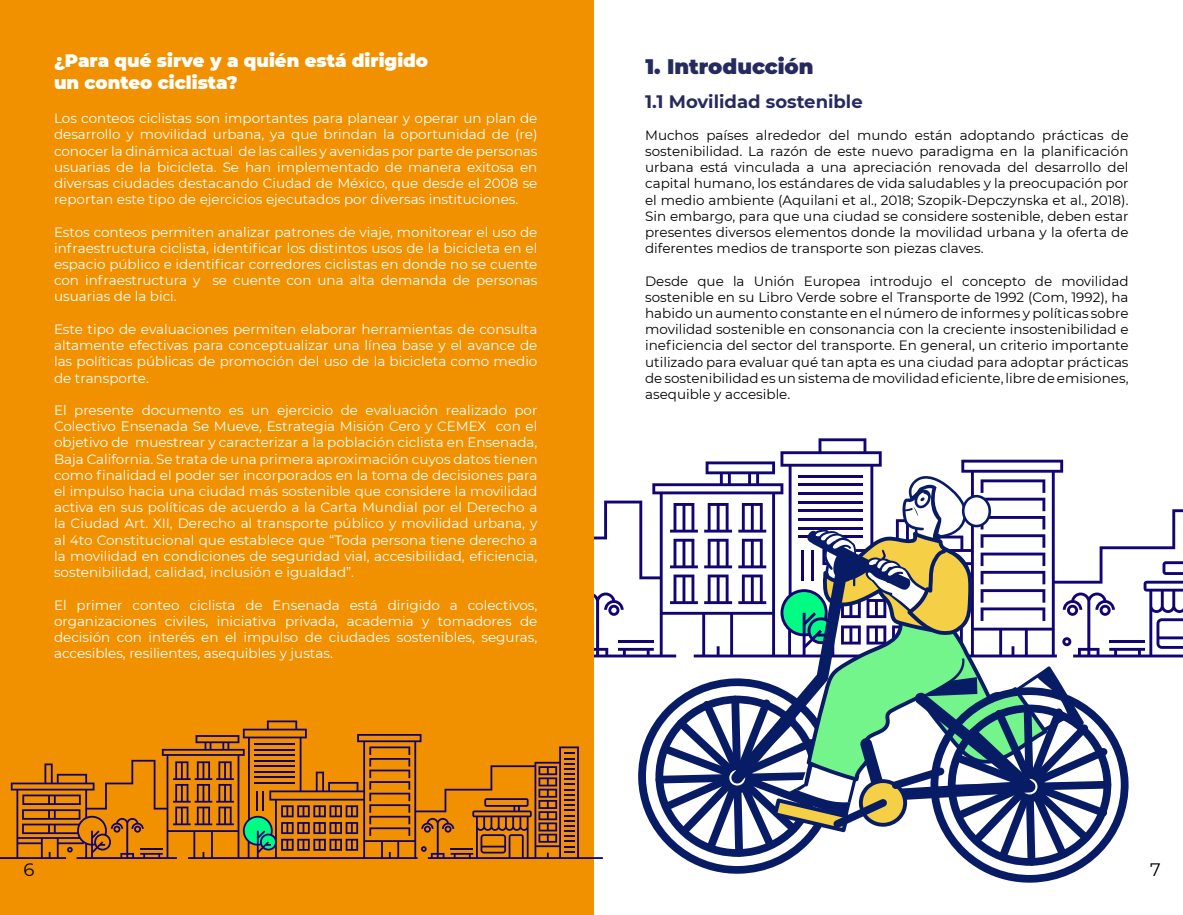
<style>
.page{position:relative;width:1183px;height:915px;background:#fff}
.page>*{position:absolute;margin:0;border:0;box-sizing:border-box;transform-origin:0 0}
.t1{font:900 21px "Montserrat";color:#272a5e}
.t2{font:900 18px/21.6px "Montserrat";color:#fff}
.t3{font:700 18px "Montserrat";color:#272a5e}
.t4{font:18px "Montserrat";color:#000}
.t5{font:13.5px/16.2px "Montserrat";color:#fff;text-align:justify}
.t6{font:13.5px/16.2px "Montserrat";color:#000;text-align:justify}
</style>
<div class="page">
<svg style="left:593px;top:438px;width:589px;height:219px"></svg>
<hr style="left:1108px;top:640px;width:36px;height:3px;background:#120573">
<svg style="left:608px;top:604px;width:11px;height:11px"></svg>
<hr style="left:617px;top:640px;width:36px;height:3px;background:#120573">
<svg style="left:1156px;top:618px;width:26px;height:30px"></svg>
<div style="left:0;top:0;width:593px;height:914px;background:#f29100"></div>
<svg style="left:0;top:720px;width:602px;height:138px"></svg>
<svg style="left:369px;top:746px;width:41px;height:89px"></svg>
<svg style="left:281px;top:805px;width:77px;height:45px"></svg>
<svg style="left:424px;top:825px;width:7px;height:7px"></svg>
<svg style="left:444px;top:825px;width:7px;height:7px"></svg>
<hr style="left:450px;top:847px;width:23px;height:2px;background:#120573">
<svg style="left:113px;top:825px;width:7px;height:7px"></svg>
<svg style="left:134px;top:825px;width:7px;height:7px"></svg>
<hr style="left:140px;top:847px;width:23px;height:2px;background:#120573">
<svg style="left:480px;top:833px;width:26px;height:20px"></svg>
<svg style="left:564px;top:752px;width:10px;height:100px"></svg>
<svg style="left:538px;top:765px;width:19px;height:77px"></svg>
<hr style="left:254px;top:781px;width:41px;height:2px;background:#120573">
<hr style="left:254px;top:776px;width:41px;height:1px;background:#120573">
<hr style="left:254px;top:770px;width:41px;height:2px;background:#120573">
<hr style="left:254px;top:765px;width:41px;height:1px;background:#120573">
<hr style="left:254px;top:759px;width:41px;height:2px;background:#120573">
<hr style="left:254px;top:754px;width:41px;height:2px;background:#120573">
<hr style="left:254px;top:748px;width:41px;height:2px;background:#120573">
<hr style="left:254px;top:743px;width:41px;height:2px;background:#120573">
<svg style="left:256px;top:791px;width:8px;height:19px"></svg>
<svg style="left:173px;top:761px;width:61px;height:64px"></svg>
<svg style="left:22px;top:794px;width:59px;height:25px"></svg>
<svg style="left:67px;top:846px;width:6px;height:6px"></svg>
<svg style="left:421px;top:845px;width:5px;height:6px"></svg>
<svg style="left:637px;top:470px;width:492px;height:412px"></svg>
<h2 class="t2" style="left:54px;top:49px;width:375px">¿Para qué sirve y a quién está dirigido un conteo ciclista?</h2>
<p class="t5" style="left:54px;top:110px;width:485px">Los conteos ciclistas son importantes para planear y operar un plan de desarrollo y movilidad urbana, ya que brindan la oportunidad de (re) conocer la dinámica actual de las calles y avenidas por parte de personas usuarias de la bicicleta. Se han implementado de manera exitosa en diversas ciudades destacando Ciudad de México, que desde el 2008 se reportan este tipo de ejercicios ejecutados por diversas instituciones.</p>
<p class="t5" style="left:54px;top:223px;width:485px">Estos conteos permiten analizar patrones de viaje, monitorear el uso de infraestructura ciclista, identificar los distintos usos de la bicicleta en el espacio público e identificar corredores ciclistas en donde no se cuente con infraestructura y se cuente con una alta demanda de personas usuarias de la bici.</p>
<p class="t5" style="left:54px;top:320px;width:485px">Este tipo de evaluaciones permiten elaborar herramientas de consulta altamente efectivas para conceptualizar una línea base y el avance de las políticas públicas de promoción del uso de la bicicleta como medio de transporte.</p>
<p class="t5" style="left:54px;top:401px;width:485px">El presente documento es un ejercicio de evaluación realizado por Colectivo Ensenada Se Mueve, Estrategia Misión Cero y CEMEX con el objetivo de muestrear y caracterizar a la población ciclista en Ensenada, Baja California. Se trata de una primera aproximación cuyos datos tienen como finalidad el poder ser incorporados en la toma de decisiones para el impulso hacia una ciudad más sostenible que considere la movilidad activa en sus políticas de acuerdo a la Carta Mundial por el Derecho a la Ciudad Art. XII, Derecho al transporte público y movilidad urbana, y al 4to Constitucional que establece que “Toda persona tiene derecho a la movilidad en condiciones de seguridad vial, accesibilidad, eficiencia, sostenibilidad, calidad, inclusión e igualdad”.</p>
<p class="t5" style="left:54px;top:596px;width:485px">El primer conteo ciclista de Ensenada está dirigido a colectivos, organizaciones civiles, iniciativa privada, academia y tomadores de decisión con interés en el impulso de ciudades sostenibles, seguras, accesibles, resilientes, asequibles y justas.</p>
<h1 class="t1" style="left:645px;top:51px;width:169px">1. Introducción</h1>
<h2 class="t3" style="left:645px;top:88px;width:219px">1.1 Movilidad sostenible</h2>
<p class="t6" style="left:645px;top:126px;width:485px">Muchos países alrededor del mundo están adoptando prácticas de sostenibilidad. La razón de este nuevo paradigma en la planificación urbana está vinculada a una apreciación renovada del desarrollo del capital humano, los estándares de vida saludables y la preocupación por el medio ambiente (Aquilani et al., 2018; Szopik-Depczynska et al., 2018).<br>Sin embargo, para que una ciudad se considere sostenible, deben estar presentes diversos elementos donde la movilidad urbana y la oferta de diferentes medios de transporte son piezas claves.</p>
<p class="t6" style="left:645px;top:272px;width:485px">Desde que la Unión Europea introdujo el concepto de movilidad sostenible en su Libro Verde sobre el Transporte de 1992 (Com, 1992), ha habido un aumento constante en el número de informes y políticas sobre movilidad sostenible en consonancia con la creciente insostenibilidad e ineficiencia del sector del transporte. En general, un criterio importante utilizado para evaluar qué tan apta es una ciudad para adoptar prácticas de sostenibilidad es un sistema de movilidad eficiente, libre de emisiones, asequible y accesible.</p>
<h2 class="t4" style="left:24px;top:857px;width:12px">6</h2>
<h2 class="t4" style="left:1149px;top:857px;width:12px">7</h2>
</div>
